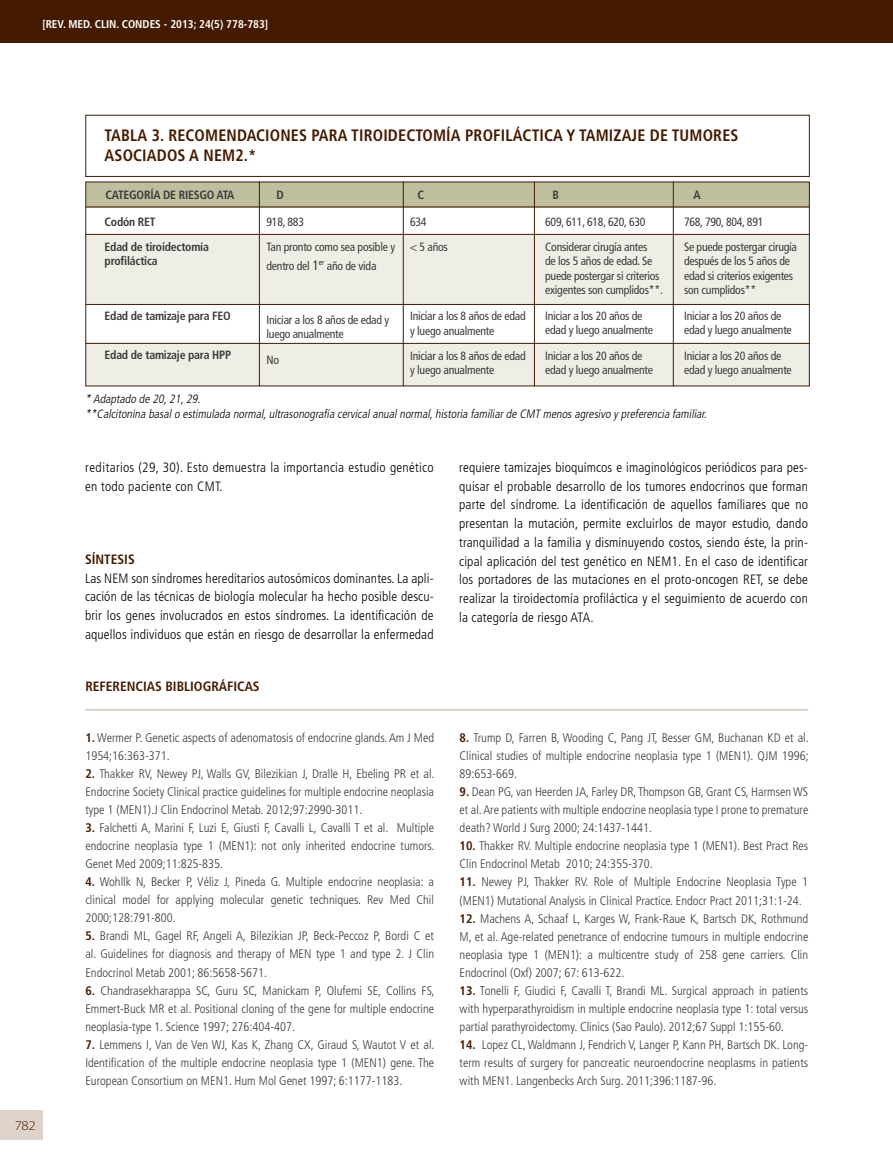
<style>
.page{position:relative;width:893px;height:1170px;background:#fff}
.page>*{position:absolute;margin:0;border:0;box-sizing:border-box;transform-origin:0 0}
.t1{font:700 condensed 16.5px "Frutiger";letter-spacing:.01em;color:#451b00}
.t2{font:300 condensed 13.5px/18.8px "Frutiger";letter-spacing:.01em;color:#000;text-align:justify}
.t3{font:700 condensed 13.5px "Frutiger";color:#451b00}
.t4{font:300 13.5px "Myriad Pro";color:#451b00;scale:1.1 1}
.t5{font:300 condensed 12.45px/18px "Frutiger";color:#3b3b3a;text-align:justify}
.t6{font:condensed 12px/14.4px "Frutiger";letter-spacing:-.02em;color:#3b3b3a}
.t7{font:italic 300 condensed 12px/14.4px "Frutiger";color:#000}
.t8{font:700 condensed 12px/25.5px "Frutiger";letter-spacing:-.02em;color:#3b3b3a}
.t9{font:700 condensed 11.25px "Frutiger";color:#fff}
.s1{font-weight:300;font-size:13.5px;color:#000}
.s2{font-weight:700;color:#451b00}
</style>
<div class="page">
<div style="left:0;top:1110px;width:43px;height:30px;background:#dfd2ca"></div>
<div style="left:0;top:0;width:893px;height:43px;background:#451b00"></div>
<div style="left:85px;top:115px;width:725px;height:62px;border:1px solid #451b00"></div>
<div style="left:86px;top:343px;width:723px;height:31px;background:#efeee6"></div>
<div style="left:86px;top:374px;width:723px;height:12px;background:#efeee6"></div>
<div style="left:86px;top:182px;width:723px;height:25px;background:#bfbf9f"></div>
<div style="left:86px;top:235px;width:723px;height:69px;background:#efeee6"></div>
<hr style="left:259px;top:181px;width:1px;height:205px;background:#451b00">
<hr style="left:403px;top:181px;width:1px;height:205px;background:#451b00">
<hr style="left:534px;top:181px;width:1px;height:205px;background:#451b00">
<hr style="left:673px;top:181px;width:1px;height:205px;background:#451b00">
<hr style="left:85px;top:206px;width:724px;height:1px;background:#451b00">
<hr style="left:85px;top:304px;width:724px;height:1px;background:#451b00">
<hr style="left:85px;top:343px;width:724px;height:1px;background:#451b00">
<hr style="left:85px;top:234px;width:724px;height:1px;background:#451b00">
<hr style="left:85px;top:709px;width:723px;height:1px;background:#d5c4ba">
<p class="t9" style="left:42px;top:17px;width:227px">[REV. MED. CLIN. CONDES - 2013; 24(5) 778-783]</p>
<p class="t4" style="left:15px;top:1117px;width:21px">782</p>
<h1 class="t1" style="left:105px;top:125px;width:112px">TABLA 3. RECOMEN</h1>
<h1 class="t1" style="left:237px;top:125px;width:53px">DACIONES</h1>
<h1 class="t1" style="left:312px;top:125px;width:18px">PARA</h1>
<h1 class="t1" style="left:351px;top:125px;width:371px">TIROIDECTOMÍA PROFI LÁCTICA Y TAMIZAJE DE TUMORES</h1>
<h1 class="t1" style="left:105px;top:145px;width:153px">ASOCIADOS A NEM2.*</h1>
<p class="t8" style="left:106px;top:182px;width:80px">CATEGORÍA DE RIESG</p>
<p class="t8" style="left:207px;top:182px;width:41px">O ATA DC</p>
<p class="t8" style="left:553px;top:182px;width:8px">B</p>
<p class="t8" style="left:694px;top:182px;width:9px">A</p>
<p class="t8" style="left:105px;top:209px;width:106px">CODÓN RET<br>EDAD DE TIROIDECTOMÍA</p>
<p class="t8" style="left:105px;top:248px;width:55px">PROFILÁCTICA</p>
<p class="t8" style="left:105px;top:302px;width:126px">EDAD DE TAMIZAJE PARA FEO</p>
<p class="t8" style="left:105px;top:341px;width:121px">EDAD DE TAMIZAJE PARA HPP</p>
<p class="t6" style="left:267px;top:209px;width:130px;line-height:25.5px">918, 883<br>Tan pronto como sea posible y</p>
<p class="t6" style="left:267px;top:258px;width:111px">dentro del <span class="s1">1</span><sup>er</sup> año de vida</p>
<p class="t6" style="left:410px;top:209px;width:39px;line-height:25.5px">634<br>&lt; 5 años</p>
<p class="t6" style="left:267px;top:312px;width:124px">Iniciar a los 8 años de edad y luego anualmente</p>
<p class="t6" style="left:267px;top:352px;width:14px">No</p>
<p class="t6" style="left:410px;top:309px;width:117px">Iniciar a los 8 años de edad y luego anualmente</p>
<p class="t6" style="left:410px;top:349px;width:117px">Iniciar a los 8 años de edad y luego anualmente</p>
<p class="t6" style="left:545px;top:209px;width:104px;line-height:25.5px">609, 611, 618, 620, 630<br>Considerar cirugía antes</p>
<p class="t6" style="left:545px;top:254px;width:119px">de los 5 años de edad. Se puede postergar si criterios exigentes son cumplidos**.</p>
<p class="t6" style="left:545px;top:308px;width:109px">Iniciar a los 20 años de edad y luego anualmente</p>
<p class="t6" style="left:545px;top:348px;width:109px">Iniciar a los 20 años de edad y luego anualmente</p>
<p class="t6" style="left:684px;top:209px;width:114px;line-height:25.5px">768, 790, 804, 891<br>Se puede postergar cirugía</p>
<p class="t6" style="left:684px;top:254px;width:111px">después de los 5 años de edad si criterios exigentes son cumplidos**</p>
<p class="t6" style="left:684px;top:308px;width:109px">Iniciar a los 20 años de edad y luego anualmente</p>
<p class="t6" style="left:684px;top:348px;width:109px">Iniciar a los 20 años de edad y luego anualmente</p>
<p class="t7" style="left:85px;top:392px;width:626px">* Adaptado de 20,21,29.<br>**Calcitonina basalo estimulada normal,ultrasonografía cervicalanualnormal,historia familiarde CMT menosagresivo ypreferencia familiar.</p>
<p class="t2" style="left:85px;top:458px;width:350px">reditarios (29, 30). Esto demuestra la importancia estudio genético en todo paciente con CMT.</p>
<p class="t3" style="left:85px;top:551px;width:51px">SÍNTESIS</p>
<p class="t2" style="left:85px;top:568px;width:350px">Las NEM son síndromes hereditarios autosómicos dominantes. La apli&shy;cación de las técnicas de biología molecular ha hecho posible descu&shy;brir los genes involucrados en estos síndromes. La identificación de aquellos individuos que están en riesgo de desarrollar la enfermedad</p>
<p class="t3" style="left:85px;top:678px;width:176px">REFERENCIAS BIBLIOGRÁFICAS</p>
<p class="t5" style="left:85px;top:729px;width:350px"><span class="s2">1.</span> Wermer P. Genetic aspects of adenomatosis of endocrine glands. Am J Med<br>1954;16:363-371.</p>
<p class="t5" style="left:85px;top:765px;width:351px"><span class="s2">2.</span> Thakker RV, Newey PJ, Walls GV, Bilezikian J, Dralle H, Ebeling PR et al.<br>Endocrine Society Clinical practice guidelines for multiple endocrine neoplasia type 1 (MEN1).J Clin Endocrinol Metab. 2012;97:2990-3011.</p>
<p class="t5" style="left:85px;top:819px;width:351px"><span class="s2">3.</span> Falchetti A, Marini F, Luzi E, Giusti F, Cavalli L, Cavalli T et al. Multiple endocrine neoplasia type 1 (MEN1): not only inherited endocrine tumors.<br>Genet Med 2009;11:825-835.</p>
<p class="t5" style="left:85px;top:873px;width:350px"><span class="s2">4.</span> Wohllk N, Becker P, Véliz J, Pineda G. Multiple endocrine neoplasia: a clinical model for applying molecular genetic techniques. Rev Med Chil 2000;128:791-800.</p>
<p class="t5" style="left:85px;top:927px;width:350px"><span class="s2">5.</span> Brandi ML, Gagel RF, Angeli A, Bilezikian JP, Beck-Peccoz P, Bordi C et al. Guidelines for diagnosis and therapy of MEN type 1 and type 2. J Clin Endocrinol Metab 2001; 86:5658-5671.</p>
<p class="t5" style="left:85px;top:981px;width:351px"><span class="s2">6.</span> Chandrasekharappa SC, Guru SC, Manickam P, Olufemi SE, Collins FS, Emmert-Buck MR et al. Positional cloning of the gene for multiple endocrine neoplasia-type 1. Science 1997; 276:404-407.</p>
<p class="t5" style="left:85px;top:1035px;width:351px"><span class="s2">7.</span> Lemmens I, Van de Ven WJ, Kas K, Zhang CX, Giraud S, Wautot V et al.<br>Identification of the multiple endocrine neoplasia type 1 (MEN1) gene. The European Consortium on MEN1. Hum Mol Genet 1997; 6:1177-1183.</p>
<p class="t2" style="left:459px;top:458px;width:350px">requiere tamizajes bioquímcos e imaginológicos periódicos para pes&shy;quisar el probable desarrollo de los tumores endocrinos que forman parte del síndrome. La identificación de aquellos familiares que no presentan la mutación, permite excluirlos de mayor estudio, dando tranquilidad a la familia y disminuyendo costos, siendo éste, la prin&shy;cipal aplicación del test genético en NEM1. En el caso de identificar los portadores de las mutaciones en el proto-oncogen RET, se debe realizar la tiroidectomía profiláctica y el seguimiento de acuerdo con la categoría de riesgo ATA.</p>
<p class="t5" style="left:460px;top:729px;width:351px"><span class="s2">8.</span> Trump D, Farren B, Wooding C, Pang JT, Besser GM, Buchanan KD et al.<br>Clinical studies of multiple endocrine neoplasia type 1 (MEN1). QJM 1996; 89:653-669.</p>
<p class="t5" style="left:460px;top:783px;width:350px"><span class="s2">9.</span> Dean PG, van Heerden JA, Farley DR, Thompson GB, Grant CS, Harmsen WS et al. Are patients with multiple endocrine neoplasia type I prone to premature death? World J Surg 2000; 24:1437-1441.</p>
<p class="t5" style="left:460px;top:837px;width:350px"><span class="s2">10.</span> Thakker RV. Multiple endocrine neoplasia type 1 (MEN1). Best Pract Res<br>Clin Endocrinol Metab 2010; 24:355-370.</p>
<p class="t5" style="left:460px;top:873px;width:350px"><span class="s2">11.</span> Newey PJ, Thakker RV. Role of Multiple Endocrine Neoplasia Type 1 (MEN1) Mutational Analysis in Clinical Practice. Endocr Pract 2011;31:1-24.</p>
<p class="t5" style="left:460px;top:909px;width:350px"><span class="s2">12.</span> Machens A, Schaaf L, Karges W, Frank-Raue K, Bartsch DK, Rothmund M, et al. Age-related penetrance of endocrine tumours in multiple endocrine neoplasia type 1 (MEN1): a multicentre study of 258 gene carriers. Clin Endocrinol (Oxf) 2007; 67: 613-622.</p>
<p class="t5" style="left:460px;top:981px;width:350px"><span class="s2">13.</span> Tonelli F, Giudici F, Cavalli T, Brandi ML. Surgical approach in patients with hyperparathyroidism in multiple endocrine neoplasia type 1: total versus partial parathyroidectomy. Clinics (Sao Paulo). 2012;67 Suppl 1:155-60.</p>
<p class="t5" style="left:460px;top:1035px;width:350px"><span class="s2">14.</span> Lopez CL, Waldmann J, Fendrich V, Langer P, Kann PH, Bartsch DK. Long&shy;term results of surgery for pancreatic neuroendocrine neoplasms in patients with MEN1. Langenbecks Arch Surg. 2011;396:1187-96.</p>
</div>
